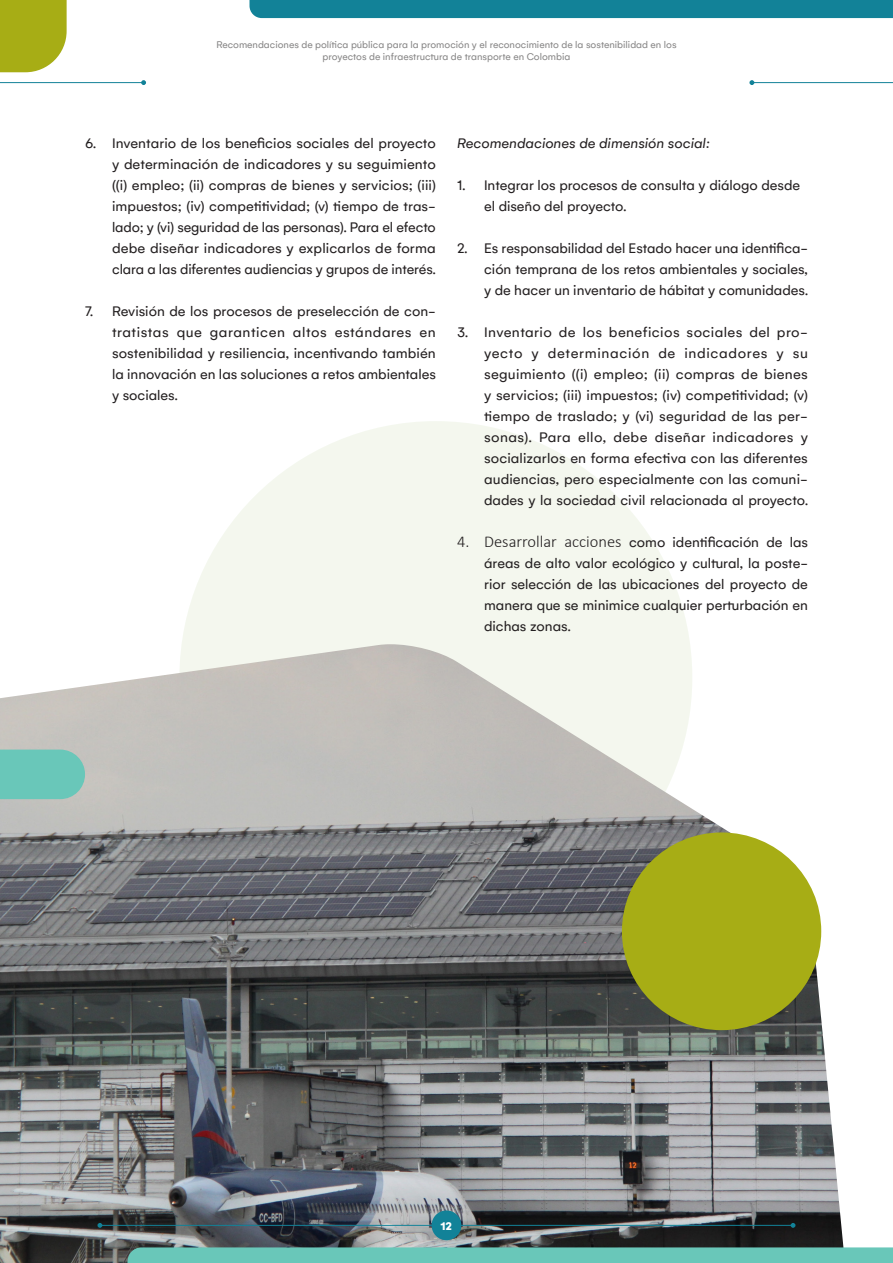
<style>
.page{position:relative;width:893px;height:1263px;background:#fff}
.page>*{position:absolute;margin:0;border:0;box-sizing:border-box;transform-origin:0 0}
.t1{font:15px/21px "Gelion";color:#231f20;text-align:justify}
.PARRAFO{font:italic 15px "Gelion";color:#231f20}
.t2{font:900 12px "Gelion";color:#fff}
.t3{font:10.5px/12px "Gelion";color:#878686;text-align:center}
.s1{font-family:"Calibri";font-weight:300;font-size:16.5px}
</style>
<div class="page">
<div style="left:179px;top:421px;width:513px;height:513px;background:#f4f7ee;border-radius:50%"></div>
<img style="left:0;top:644px;width:844px;height:619px">
<hr style="left:100px;top:1225px;width:693px;height:1px;background:#128298">
<svg style="left:97px;top:1223px;width:5px;height:5px"></svg>
<svg style="left:791px;top:1223px;width:4px;height:5px"></svg>
<div style="left:432px;top:1210px;width:29px;height:30px;background:#128298;border-radius:50%"></div>
<div style="left:128px;top:1247px;width:765px;height:16px;background:#69c7b9"></div>
<svg style="left:0;top:0;width:67px;height:72px;background:#adb327"></svg>
<hr style="left:0;top:82px;width:144px;height:1px;background:#128298">
<svg style="left:141px;top:80px;width:5px;height:5px"></svg>
<hr style="left:752px;top:82px;width:141px;height:1px;background:#128298">
<svg style="left:749px;top:80px;width:5px;height:5px"></svg>
<div style="left:249px;top:0;width:644px;height:18px;background:#128298"></div>
<svg style="left:0;top:749px;width:85px;height:50px;background:#6fc6b9"></svg>
<div style="left:622px;top:832px;width:199px;height:198px;background:#a7ad15;border-radius:50%"></div>
<p class="t3" style="left:216px;top:38px;width:462px">Recomendaciones de política pública para la promoción y el reconocimiento de la sostenibilidad en los proyectos de infraestructura de transporte en Colombia</p>
<p class="t1" style="left:112px;top:132px;width:325px;text-indent:-27px">6. Inventario de los beneficios sociales del proyecto y determinación de indicadores y su seguimiento ((i) empleo; (ii) compras de bienes y servicios; (iii) impuestos; (iv) competitividad; (v) tiempo de tras&shy;lado; y (vi) seguridad de las personas). Para el efecto debe diseñar indicadores y explicarlos de forma clara a las diferentes audiencias y grupos de interés.</p>
<p class="t1" style="left:112px;top:300px;width:325px;text-indent:-27px">7. Revisión de los procesos de preselección de con&shy;tratistas que garanticen altos estándares en sostenibilidad y resiliencia, incentivando también la innovación en las soluciones a retos ambientales y sociales.</p>
<p class="PARRAFO" style="left:457px;top:135px;width:255px">Recomendaciones de dimensión social:</p>
<p class="t1" style="left:484px;top:174px;width:317px;text-indent:-27px">1. Integrar los procesos de consulta y diálogo desde el diseño del proyecto.</p>
<p class="t1" style="left:484px;top:237px;width:325px;text-indent:-27px">2. Es responsabilidad del Estado hacer una identifica&shy;ción temprana de los retos ambientales y sociales, y de hacer un inventario de hábitat y comunidades.</p>
<p class="t1" style="left:484px;top:321px;width:325px;text-indent:-27px">3. Inventario de los beneficios sociales del pro&shy;yecto y determinación de indicadores y su seguimiento ((i) empleo; (ii) compras de bienes y servicios; (iii) impuestos; (iv) competitividad; (v) tiempo de traslado; y (vi) seguridad de las per&shy;sonas). Para ello, debe diseñar indicadores y socializarlos en forma efectiva con las diferentes audiencias, pero especialmente con las comuni&shy;dades y la sociedad civil relacionada al proyecto.</p>
<p class="t1" style="left:484px;top:531px;width:325px;text-indent:-27px"><span class="s1">4. Desarrollar acciones</span> como identificación de las áreas de alto valor ecológico y cultural, la poste&shy;rior selección de las ubicaciones del proyecto de manera que se minimice cualquier perturbación en dichas zonas.</p>
<p class="t2" style="left:440px;top:1218px;width:13px">12</p>
</div>
